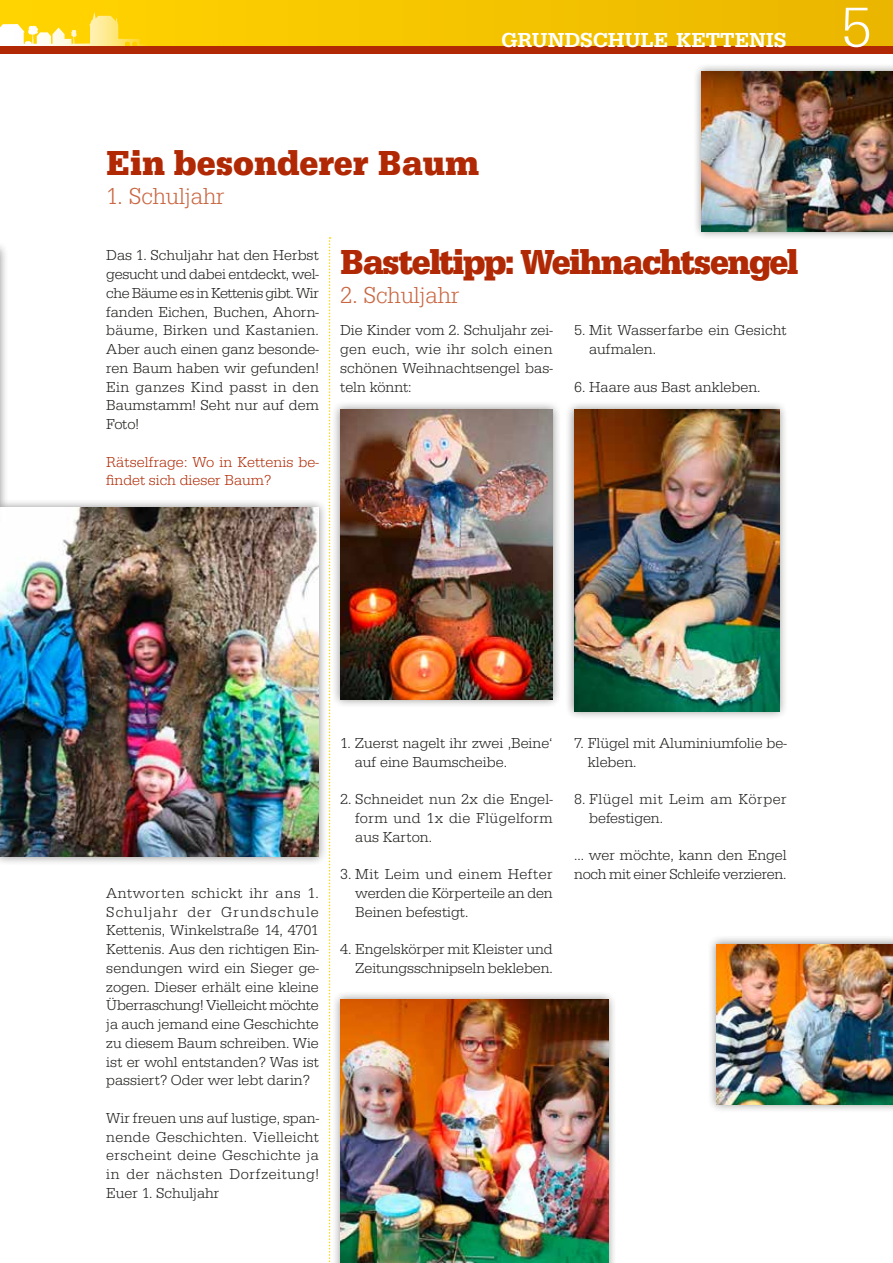
<style>
.page{position:relative;width:893px;height:1263px;background:#fff}
.page>*{position:absolute;margin:0;border:0;box-sizing:border-box;transform-origin:0 0}
.t1{font:58.5px "URW Egyptienne T Ligh";color:#fff}
.t2{font:36px "URW Egyptienne T Bold Narr";letter-spacing:-.04em;color:#b02904}
.t3{font:36px "URW Egyptienne T Bold Narr";color:#b02904}
.t4{font:24px "URW Egyptienne T Ligh Narr";color:#c96742}
.t5{font:500 21px "URW Egyptienne T";color:#fff}
.t6{font:15px/18.8px "URW Egyptienne T Ligh";color:#1a1a18;text-align:justify}
.t7{font:15px/18.8px "URW Egyptienne T Ligh";color:#b02904}
.t8{font:15px/18.8px "URW Egyptienne T Ligh";letter-spacing:.03em;color:#1a1a18}
</style>
<div class="page">
<div style="left:0;top:0;width:893px;height:47px;background:#f4c300"></div>
<svg style="left:0;top:3px;width:147px;height:44px"></svg>
<div style="left:0;top:47px;width:893px;height:7px;background:#b02904"></div>
<div style="left:0;top:241px;width:9px;height:291px;background:#1a1a18;opacity:.5"></div>
<img style="left:0;top:250px;width:1px;height:273px">
<div style="left:0;top:498px;width:328px;height:368px;background:#1a1a18;opacity:.5"></div>
<img style="left:0;top:507px;width:319px;height:350px">
<div style="left:565px;top:401px;width:224px;height:319px;background:#1a1a18;opacity:.5"></div>
<img style="left:574px;top:410px;width:205px;height:301px">
<div style="left:331px;top:990px;width:286px;height:273px;background:#1a1a18;opacity:.5"></div>
<img style="left:340px;top:999px;width:268px;height:264px">
<div style="left:707px;top:935px;width:186px;height:178px;background:#1a1a18;opacity:.5"></div>
<img style="left:717px;top:944px;width:176px;height:160px">
<div style="left:332px;top:401px;width:230px;height:307px;background:#1a1a18;opacity:.5"></div>
<img style="left:341px;top:410px;width:212px;height:289px">
<div style="left:692px;top:62px;width:201px;height:179px;background:#1a1a18;opacity:.5"></div>
<img style="left:701px;top:71px;width:192px;height:161px">
<svg style="left:329px;top:237px;width:2px;height:1025px"></svg>
<h3 class="t5" style="left:501px;top:27px;width:287px">GRUNDSCHULE KETTENIS</h3>
<h2 class="t3" style="left:106px;top:142px;width:374px">Ein besonderer Baum</h2>
<h3 class="t4" style="left:106px;top:182px;width:120px">1. Schuljahr</h3>
<p class="t6" style="left:106px;top:246px;width:214px">Das 1. Schuljahr hat den Herbst gesucht und dabei entdeckt, wel&shy;che Bäume es in Kettenis gibt. Wir fanden Eichen, Buchen, Ahorn&shy;bäume, Birken und Kastanien.<br>Aber auch einen ganz besonde&shy;ren Baum haben wir gefunden!<br>Ein ganzes Kind passt in den Baumstamm! Seht nur auf dem Foto!</p>
<p class="t7" style="left:106px;top:452px;width:214px">Rätselfrage: Wo in Kettenis be&shy;findet sich dieser Baum?</p>
<h2 class="t2" style="left:340px;top:241px;width:460px">Basteltipp: Weihnachtsengel</h2>
<h3 class="t4" style="left:340px;top:281px;width:121px">2. Schuljahr</h3>
<p class="t6" style="left:340px;top:321px;width:214px">Die Kinder vom 2. Schuljahr zei&shy;gen euch, wie ihr solch einen schönen Weihnachtsengel bas&shy;teln könnt:</p>
<p class="t6" style="left:589px;top:321px;width:199px;text-indent:-15px">5. Mit Wasserfarbe ein Gesicht aufmalen.</p>
<p class="t6" style="left:574px;top:377px;width:188px">6. Haare aus Bast ankleben.</p>
<h1 class="t1" style="left:840px;top:-6px;width:33px">5</h1>
<p class="t6" style="left:106px;top:883px;width:214px">Antworten schickt ihr ans 1.<br>Schuljahr der Grundschule Kettenis, Winkelstraße 14, 4701<br>Kettenis. Aus den richtigen Ein&shy;sendungen wird ein Sieger ge&shy;zogen. Dieser erhält eine kleine Überraschung! Vielleicht möchte ja auch jemand eine Geschichte zu diesem Baum schreiben. Wie ist er wohl entstanden? Was ist passiert? Oder wer lebt darin?</p>
<p class="t6" style="left:106px;top:1108px;width:214px">Wir freuen uns auf lustige, span&shy;nende Geschichten. Vielleicht erscheint deine Geschichte ja in der nächsten Dorfzeitung!<br>Euer 1. Schuljahr</p>
<p class="t6" style="left:355px;top:733px;width:200px;text-indent:-14px">1. Zuerst nagelt ihr zwei ‚Beine‘ auf eine Baumscheibe.</p>
<p class="t6" style="left:355px;top:790px;width:199px;text-indent:-15px">2. Schneidet nun 2x die Engel&shy;form und 1x die Flügelform aus Karton.</p>
<p class="t6" style="left:355px;top:865px;width:199px;text-indent:-15px">3. Mit Leim und einem Hefter werden die Körperteile an den Beinen befestigt.</p>
<p class="t6" style="left:340px;top:940px;width:214px;text-align:right">4. Engelskörper mit Kleister und<br>Zeitungsschnipseln bekleben.</p>
<p class="t6" style="left:588px;top:733px;width:200px;text-indent:-14px">7. Flügel mit Aluminiumfolie be&shy;kleben.</p>
<p class="t8" style="left:589px;top:790px;width:199px;text-indent:-15px">8. Flügel mit Leim am Körper befestigen.</p>
<p class="t6" style="left:574px;top:846px;width:214px">... wer möchte, kann den Engel noch mit einer Schleife verzieren.</p>
</div>
